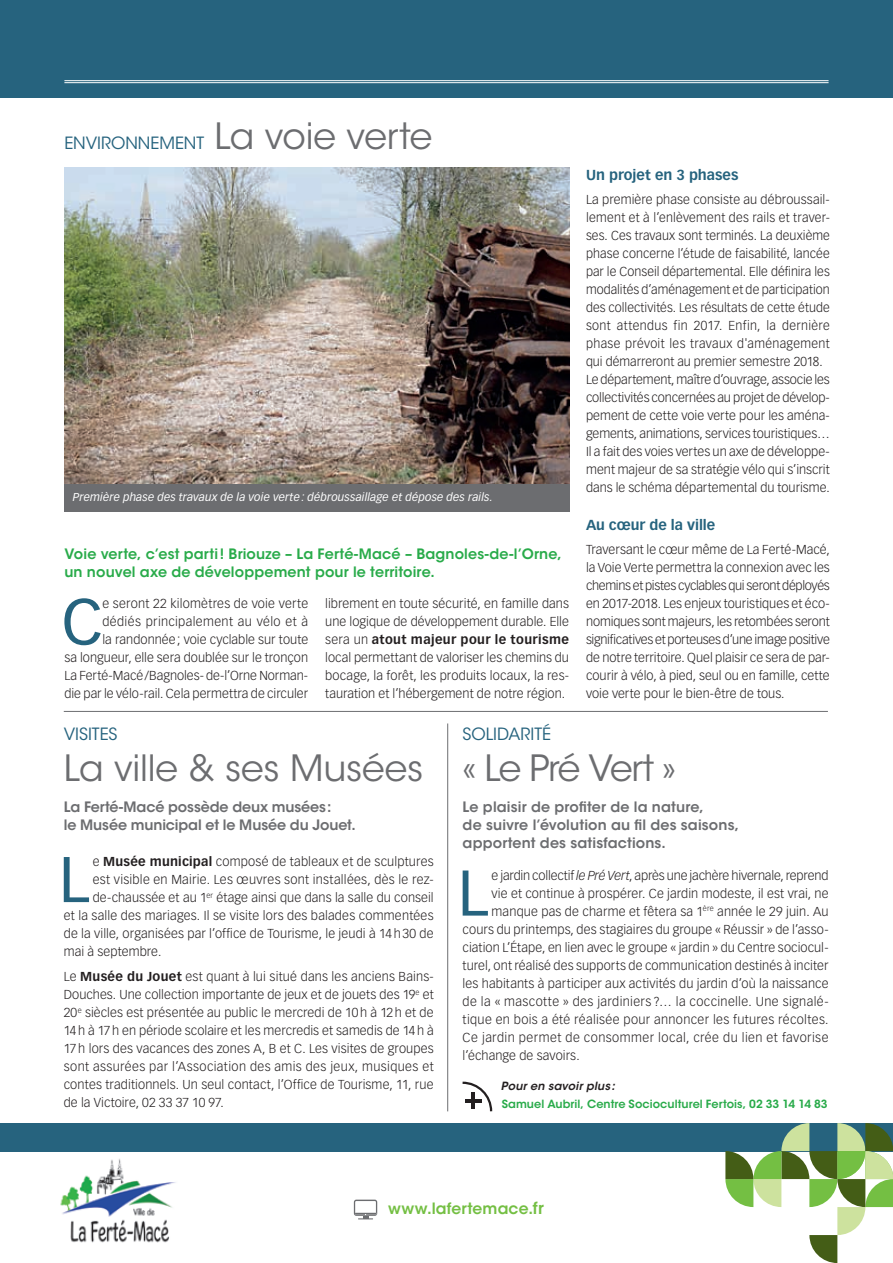
<style>
.page{position:relative;width:893px;height:1263px;background:#fff}
.page>*{position:absolute;margin:0;border:0;box-sizing:border-box;transform-origin:0 0}
.t1{font:63.3px "Vectora LT Std";color:#26637e}
.t2{font:36px "ITC Avant Garde Std";letter-spacing:-.01em;color:#6c6d70}
.t3{font:36px "ITC Avant Garde Std";letter-spacing:-.04em;color:#6c6d70}
.t4{font:16.8px "ITC Avant Garde Std";letter-spacing:-.005em;color:#26637e}
.t5{font:600 15.45px "ITC Avant Garde Std";letter-spacing:.01em;color:#74bf43}
.t6{font:600 14.25px/18px "ITC Avant Garde Std";letter-spacing:.01em;color:#29ab4a}
.t7{font:600 14.25px/18px "ITC Avant Garde Std";letter-spacing:.01em;color:#6c6d70}
.t8{font:600 14.25px/18px "ITC Avant Garde Std";letter-spacing:-.01em;color:#6c6d70}
.t9{font:700 14.25px "Vectora LT Std";color:#26637e}
.t10{font:300 12.75px/18px "Vectora LT Std";letter-spacing:.005em;color:#231f20;text-align:justify}
.t11{font:300 12.75px "Vectora LT Std";letter-spacing:.03em;color:#231f20}
.t12{font:300 12.75px "Vectora LT Std";letter-spacing:-.015em;color:#231f20}
.t13{font:300 12.75px "Vectora LT Std";letter-spacing:.025em;color:#231f20}
.t14{font:italic 11.25px "Vectora LT Std";letter-spacing:.01em;color:#fff}
.t15{font:600 11.25px "ITC Avant Garde Std";letter-spacing:.005em;color:#29ab4a}
.t16{font:italic 600 11.25px "ITC Avant Garde Std";letter-spacing:.02em;color:#231f20}
.s1{font-size:36px;color:#6c6d70}
.s2{font-weight:700}
.s3{font-style:italic}
.s4{font-size:16.5px}
</style>
<div class="page">
<img style="left:60px;top:1158px;width:116px;height:85px">
<div style="left:0;top:1123px;width:893px;height:28px;background:#26637e"></div>
<hr style="left:64px;top:711px;width:764px;height:1px;background:#6c6d70">
<hr style="left:447px;top:723px;width:1px;height:388px;background:#6c6d70">
<svg style="left:462px;top:1081px;width:31px;height:31px"></svg>
<svg style="left:725px;top:1123px;width:168px;height:140px"></svg>
<svg style="left:354px;top:1199px;width:23px;height:20px"></svg>
<img style="left:64px;top:168px;width:505px;height:316px">
<div style="left:64px;top:484px;width:505px;height:27px;background:#6c6d70"></div>
<div style="left:0;top:0;width:893px;height:98px;background:#26637e"></div>
<hr style="left:64px;top:80px;width:764px;height:1px;background:#fff">
<hr style="left:64px;top:82px;width:764px;height:1px;background:#fff">
<h3 class="t4" style="left:64px;top:133px;width:369px">ENVIRONNEMENT <span class="s1">La voie verte</span></h3>
<p class="t14" style="left:73px;top:491px;width:421px">Première phase des travaux de la voie verte: débroussaillage et dépose des rails.</p>
<p class="t6" style="left:64px;top:545px;width:499px">Voie verte, c’est parti! Briouze – La Ferté-Macé – Bagnoles-de-l’Orne, un nouvel axe de développement pour le territoire.</p>
<h1 class="t1" style="left:62px;top:585px;width:43px">C</h1>
<p class="t10" style="left:64px;top:595px;width:245px;text-align:right">e seront 22 kilomètres de voie verte dédiés principalement au vélo et à<br>la randonnée; voie cyclable sur toute<br>sa longueur, elle sera doublée sur le tronçon La Ferté-Macé/Bagnoles- de-l’Orne Norman&shy;die par le vélo-rail. Cela permettra de circuler</p>
<p class="t10" style="left:325px;top:595px;width:245px">librement en toute sécurité, en famille dans une logique de développement durable. Elle sera un <span class="s2">atout majeur pour le tourisme </span>local permettant de valoriser les chemins du bocage, la forêt, les produits locaux, la res&shy;tauration et l’hébergement de notre région.</p>
<p class="t9" style="left:586px;top:166px;width:154px">Un projet en 3 phases</p>
<p class="t10" style="left:586px;top:191px;width:245px;text-align:left">La première phase consiste au débroussail&shy;lement et à l’enlèvement des rails et traver&shy;ses. Ces travaux sont terminés. La deuxième phase concerne l’étude de faisabilité, lancée par le Conseil départemental. Elle définira les modalités d’aménagement et de participation des collectivités. Les résultats de cette étude sont attendus fin 2017. Enfin, la dernière phase prévoit les travaux d'aménagement qui démarreront au premier semestre 2018.<br>Le département, maître d’ouvrage, associe les collectivités concernées au projet de dévelop&shy;pement de cette voie verte pour les aména&shy;gements, animations, services touristiques… Il a fait des voies vertes un axe de développe&shy;ment majeur de sa stratégie vélo qui s’inscrit dans le schéma départemental du tourisme.</p>
<p class="t9" style="left:586px;top:516px;width:131px">Au cœur de la ville</p>
<p class="t10" style="left:586px;top:541px;width:245px">Traversant le cœur même de La Ferté-Macé, la Voie Verte permettra la connexion avec les chemins et pistes cyclables qui seront déployés en 2017-2018. Les enjeux touristiques et éco&shy;nomiques sont majeurs, les retombées seront significatives et porteuses d’une image positive de notre territoire. Quel plaisir ce sera de par&shy;courir à vélo, à pied, seul ou en famille, cette voie verte pour le bien-être de tous.</p>
<h3 class="t4" style="left:64px;top:724px;width:55px">VISITES</h3>
<h2 class="t2" style="left:64px;top:746px;width:361px">La ville &amp; ses Musées</h2>
<p class="t8" style="left:64px;top:798px;width:293px">La Ferté-Macé possède deux musées:<br>le Musée municipal et le Musée du Jouet.</p>
<h1 class="t1" style="left:59px;top:842px;width:32px">L</h1>
<p class="t10" style="left:93px;top:853px;width:342px">e <span class="s2">Musée municipal</span> composé de tableaux et de sculptures</p>
<p class="t10" style="left:93px;top:871px;width:342px">est visible en Mairie. Les œuvres sont installées, dès le rez-</p>
<p class="t10" style="left:93px;top:889px;width:343px">de-chaussée et au 1<sup>er</sup> étage ainsi que dans la salle du conseil</p>
<p class="t10" style="left:64px;top:907px;width:371px">et la salle des mariages. Il se visite lors des balades commentées</p>
<p class="t10" style="left:64px;top:925px;width:371px">de la ville, organisées par l’office de Tourisme, le jeudi à 14h30 de</p>
<p class="t10" style="left:64px;top:943px;width:99px">mai à septembre.</p>
<p class="t10" style="left:64px;top:967px;width:372px">Le <span class="s2">Musée du Jouet</span> est quant à lui situé dans les anciens Bains-Douches. Une collection importante de jeux et de jouets des 19<sup>e</sup> et 20<sup>e</sup> siècles est présentée au public le mercredi de 10h à 12h et de 14h à 17h en période scolaire et les mercredis et samedis de 14h à 17h lors des vacances des zones A, B et C. Les visites de groupes sont assurées par l’Association des amis des jeux, musiques et contes traditionnels. Un seul contact, l’Office de Tourisme, 11, rue de la Victoire, 02 33 37 10 97.</p>
<h3 class="t4" style="left:463px;top:724px;width:90px">SOLIDARITÉ</h3>
<h2 class="t3" style="left:463px;top:746px;width:215px">« Le Pré Vert »</h2>
<p class="t7" style="left:463px;top:798px;width:278px">Le plaisir de profiter de la nature,<br>de suivre l’évolution au fil des saisons, apportent des satisfactions.</p>
<h1 class="t1" style="left:458px;top:856px;width:32px">L</h1>
<p class="t12" style="left:492px;top:868px;width:338px">e jardin collectif <span class="s3">le Pré Vert</span>, après une jachère hivernale, reprend</p>
<p class="t10" style="left:492px;top:884px;width:339px">vie et continue à prospérer. Ce jardin modeste, il est vrai, ne</p>
<p class="t10" style="left:492px;top:902px;width:338px">manque pas de charme et fêtera sa 1<sup>ère</sup> année le 29 juin. Au</p>
<p class="t10" style="left:463px;top:920px;width:367px">cours du printemps, des stagiaires du groupe « Réussir » de l’asso-</p>
<p class="t10" style="left:463px;top:938px;width:367px">ciation L’Étape, en lien avec le groupe « jardin » du Centre sociocul-</p>
<p class="t10" style="left:463px;top:956px;width:367px">turel, ont réalisé des supports de communication destinés à inciter</p>
<p class="t10" style="left:463px;top:974px;width:367px">les habitants à participer aux activités du jardin d’où la naissance</p>
<p class="t11" style="left:463px;top:994px;width:367px">de la « mascotte » des jardiniers ?… la coccinelle. Une signalé-</p>
<p class="t13" style="left:463px;top:1012px;width:367px">tique en bois a été réalisée pour annoncer les futures récoltes.</p>
<p class="t11" style="left:463px;top:1030px;width:367px">Ce jardin permet de consommer local, crée du lien et favorise</p>
<p class="t10" style="left:463px;top:1046px;width:118px">l’échange de savoirs.</p>
<p class="t16" style="left:501px;top:1079px;width:116px">Pour en savoir plus:</p>
<p class="t15" style="left:502px;top:1097px;width:327px">Samuel Aubril, Centre Socioculturel Fertois, 02 33 14 14 83</p>
<p class="t5" style="left:388px;top:1198px;width:157px">www.lafertemace.<span class="s4">fr</span></p>
</div>
